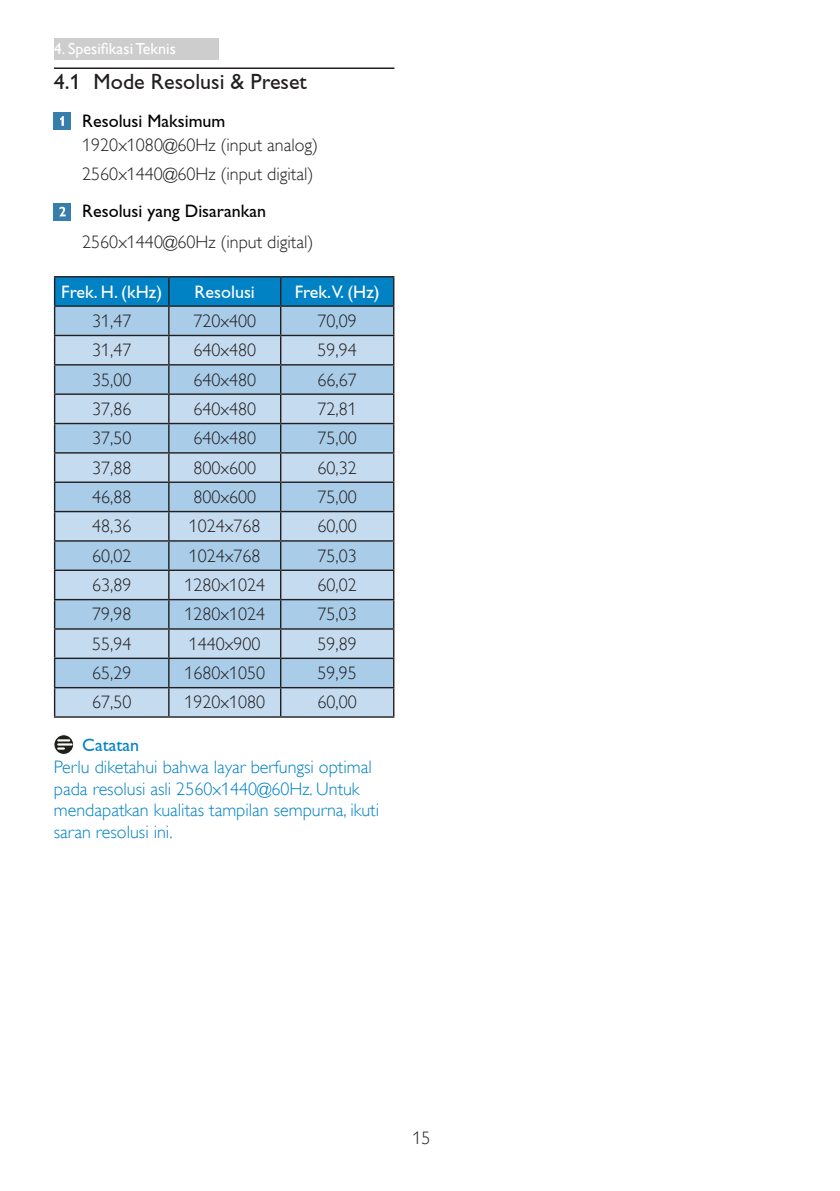
<style>
.page{position:relative;width:840px;height:1191px;background:#fff}
.page>*{position:absolute;margin:0;border:0;box-sizing:border-box;transform-origin:0 0}
.t1{font:22px "Gill Alt One";color:#231f20}
.t2{font:18px "Gill Sans Alt One WGL Light";color:#231f20}
.Note_body{font:18px/21.6px "Gill Sans Alt One WGL Light";color:#0082c5}
.Heading_4{font:18px "Gill Alt One";color:#000}
.t3{font:18px "Gill Alt One";color:#fff}
.Heading_4-2{font:18px "Gill Alt One";color:#0082c5}
.t4{font:16px "Gill Sans Alt One WGL";color:#fff}
</style>
<div class="page">
<div style="left:54px;top:38px;width:165px;height:22px;background:#cdcdcd"></div>
<hr style="left:54px;top:67px;width:340px;height:2px;background:#231f20">
<div style="left:54px;top:112px;width:17px;height:17px;background:#377eac"></div>
<svg style="left:60px;top:116px;width:4px;height:10px"></svg>
<div style="left:54px;top:203px;width:17px;height:17px;background:#377eac"></div>
<svg style="left:59px;top:207px;width:7px;height:9px"></svg>
<hr style="left:54px;top:276px;width:115px;height:1px;background:#231f20">
<hr style="left:169px;top:276px;width:111px;height:1px;background:#231f20">
<hr style="left:280px;top:276px;width:114px;height:1px;background:#231f20">
<svg style="left:54px;top:277px;width:340px;height:439px;background:#a2c3dd"></svg>
<hr style="left:54px;top:716px;width:115px;height:1px;background:#231f20">
<hr style="left:169px;top:716px;width:111px;height:1px;background:#231f20">
<hr style="left:280px;top:716px;width:114px;height:1px;background:#231f20">
<svg style="left:54px;top:734px;width:20px;height:20px"></svg>
<div style="left:54px;top:734px;width:20px;height:20px;border:1px solid #fff;border-radius:50%"></div>
<svg style="left:58px;top:739px;width:13px;height:10px"></svg>
<p class="t4" style="left:54px;top:38px;width:123px">4. Spesifikasi Teknis</p>
<p class="t1" style="left:54px;top:69px;width:254px">4.1 Mode Resolusi &amp; Preset</p>
<p class="Heading_4" style="left:82px;top:110px;width:144px">Resolusi Maksimum</p>
<p class="t2" style="left:82px;top:133px;width:237px">1920x1080@60Hz (input analog)</p>
<p class="t2" style="left:82px;top:162px;width:232px">2560x1440@60Hz (input digital)</p>
<p class="Heading_4" style="left:82px;top:201px;width:185px">Resolusi yang Disarankan</p>
<p class="t2" style="left:82px;top:230px;width:232px">2560x1440@60Hz (input digital)</p>
<p class="t3" style="left:61px;top:281px;width:102px">Frek. H. (kHz)</p>
<p class="t3" style="left:194px;top:281px;width:62px">Resolusi</p>
<p class="t3" style="left:294px;top:281px;width:86px">Frek.V. (Hz)</p>
<p class="t2" style="left:92px;top:309px;width:41px">31,47</p>
<p class="t2" style="left:193px;top:309px;width:64px">720x400</p>
<p class="t2" style="left:317px;top:309px;width:41px">70,09</p>
<p class="t2" style="left:92px;top:338px;width:41px">31,47</p>
<p class="t2" style="left:193px;top:338px;width:64px">640x480</p>
<p class="t2" style="left:317px;top:338px;width:41px">59,94</p>
<p class="t2" style="left:92px;top:368px;width:41px">35,00</p>
<p class="t2" style="left:193px;top:368px;width:64px">640x480</p>
<p class="t2" style="left:317px;top:368px;width:41px">66,67</p>
<p class="t2" style="left:92px;top:397px;width:41px">37,86</p>
<p class="t2" style="left:193px;top:397px;width:64px">640x480</p>
<p class="t2" style="left:317px;top:397px;width:41px">72,81</p>
<p class="t2" style="left:92px;top:426px;width:41px">37,50</p>
<p class="t2" style="left:193px;top:426px;width:64px">640x480</p>
<p class="t2" style="left:317px;top:426px;width:41px">75,00</p>
<p class="t2" style="left:92px;top:456px;width:41px">37,88</p>
<p class="t2" style="left:193px;top:456px;width:64px">800x600</p>
<p class="t2" style="left:317px;top:456px;width:41px">60,32</p>
<p class="t2" style="left:92px;top:485px;width:41px">46,88</p>
<p class="t2" style="left:193px;top:485px;width:64px">800x600</p>
<p class="t2" style="left:317px;top:485px;width:41px">75,00</p>
<p class="t2" style="left:92px;top:514px;width:41px">48,36</p>
<p class="t2" style="left:189px;top:514px;width:73px">1024x768</p>
<p class="t2" style="left:317px;top:514px;width:41px">60,00</p>
<p class="t2" style="left:92px;top:544px;width:41px">60,02</p>
<p class="t2" style="left:189px;top:544px;width:73px">1024x768</p>
<p class="t2" style="left:317px;top:544px;width:41px">75,03</p>
<p class="t2" style="left:92px;top:573px;width:41px">63,89</p>
<p class="t2" style="left:184px;top:573px;width:82px">1280x1024</p>
<p class="t2" style="left:317px;top:573px;width:41px">60,02</p>
<p class="t2" style="left:92px;top:602px;width:41px">79,98</p>
<p class="t2" style="left:184px;top:602px;width:82px">1280x1024</p>
<p class="t2" style="left:317px;top:602px;width:41px">75,03</p>
<p class="t2" style="left:92px;top:632px;width:41px">55,94</p>
<p class="t2" style="left:189px;top:632px;width:73px">1440x900</p>
<p class="t2" style="left:317px;top:632px;width:41px">59,89</p>
<p class="t2" style="left:92px;top:661px;width:41px">65,29</p>
<p class="t2" style="left:184px;top:661px;width:82px">1680x1050</p>
<p class="t2" style="left:317px;top:661px;width:41px">59,95</p>
<p class="t2" style="left:92px;top:690px;width:41px">67,50</p>
<p class="t2" style="left:184px;top:690px;width:82px">1920x1080</p>
<p class="t2" style="left:317px;top:690px;width:41px">60,00</p>
<p class="Heading_4-2" style="left:82px;top:734px;width:58px">Catatan</p>
<p class="Note_body" style="left:54px;top:756px;width:326px">Perlu diketahui bahwa layar berfungsi optimal pada resolusi asli 2560x1440@60Hz. Untuk mendapatkan kualitas tampilan sempurna, ikuti saran resolusi ini.</p>
<p class="t2" style="left:412px;top:1126px;width:19px">15</p>
</div>
